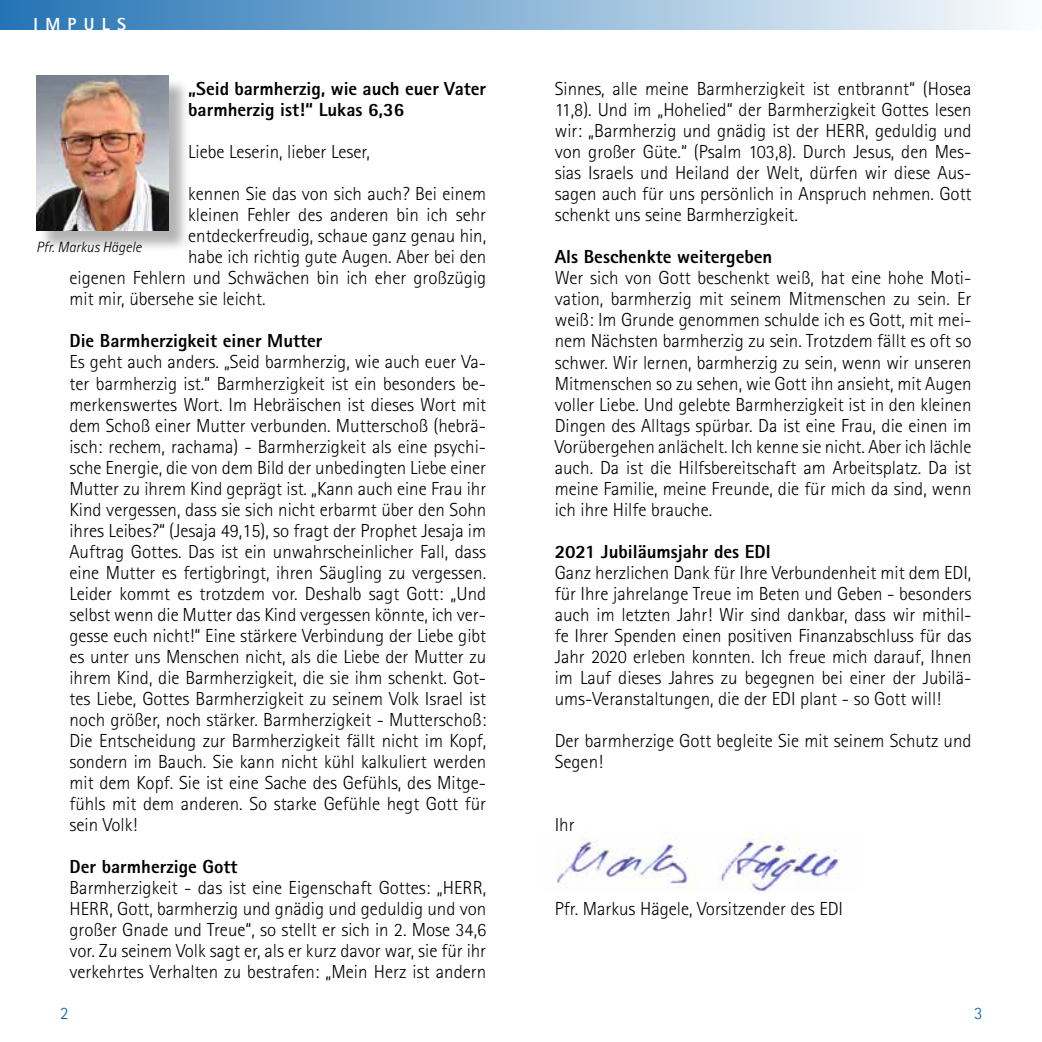
<style>
.page{position:relative;width:1042px;height:1042px;background:#fff}
.page>*{position:absolute;margin:0;border:0;box-sizing:border-box;transform-origin:0 0}
.t1{font:300 18.9px/21px "Agfa Rotis Sans Serif";color:#000;text-align:justify}
.t2{font:800 18.9px/21px "Agfa Rotis Sans Serif";color:#000}
.t3{font:800 17.5px "Agfa Rotis Sans Serif";letter-spacing:.42em;color:#fff}
.t4{font:300 17.5px "Agfa Rotis Sans Serif";color:#005da9}
.t5{font:italic 300 14.88px "Agfa Rotis Sans Serif";color:#000}
</style>
<div class="page">
<div style="left:0;top:0;width:1042px;height:30px;background:linear-gradient(to right,#2473b4,#fbfcfd)"></div>
<img style="left:557px;top:831px;width:282px;height:62px">
<div style="left:39px;top:78px;width:151px;height:175px;background:#000;opacity:.3"></div>
<img style="left:36px;top:75px;width:132px;height:155px">
<p class="t3" style="left:33px;top:13px;width:94px">IMPULS</p>
<p class="t2" style="left:188px;top:78px;width:300px">„Seid barmherzig, wie auch euer Vater barmherzig ist!“ Lukas 6,36</p>
<p class="t1" style="left:188px;top:142px;width:183px">Liebe Leserin, lieber Leser,</p>
<p class="t1" style="left:188px;top:184px;width:299px">kennen Sie das von sich auch? Bei einem</p>
<p class="t1" style="left:188px;top:205px;width:299px">kleinen Fehler des anderen bin ich sehr</p>
<p class="t1" style="left:188px;top:226px;width:299px">entdeckerfreudig, schaue ganz genau hin,</p>
<p class="t1" style="left:188px;top:247px;width:300px">habe ich richtig gute Augen. Aber bei den</p>
<p class="t1" style="left:69px;top:268px;width:418px">eigenen Fehlern und Schwächen bin ich eher großzügig</p>
<p class="t1" style="left:69px;top:289px;width:197px">mit mir, übersehe sie leicht.</p>
<p class="t2" style="left:69px;top:330px;width:255px">Die Barmherzigkeit einer Mutter</p>
<p class="t1" style="left:69px;top:352px;width:418px">Es geht auch anders. „Seid barmherzig, wie auch euer Va&shy;ter barmherzig ist.“ Barmherzigkeit ist ein besonders be&shy;merkenswertes Wort. Im Hebräischen ist dieses Wort mit dem Schoß einer Mutter verbunden. Mutterschoß (hebrä&shy;isch: rechem, rachama) - Barmherzigkeit als eine psychi&shy;sche Energie, die von dem Bild der unbedingten Liebe einer Mutter zu ihrem Kind geprägt ist. „Kann auch eine Frau ihr Kind vergessen, dass sie sich nicht erbarmt über den Sohn ihres Leibes?“ (Jesaja 49,15), so fragt der Prophet Jesaja im Auftrag Gottes. Das ist ein unwahrscheinlicher Fall, dass eine Mutter es fertigbringt, ihren Säugling zu vergessen.<br>Leider kommt es trotzdem vor. Deshalb sagt Gott: „Und selbst wenn die Mutter das Kind vergessen könnte, ich ver&shy;gesse euch nicht!“ Eine stärkere Verbindung der Liebe gibt es unter uns Menschen nicht, als die Liebe der Mutter zu ihrem Kind, die Barmherzigkeit, die sie ihm schenkt. Got&shy;tes Liebe, Gottes Barmherzigkeit zu seinem Volk Israel ist noch größer, noch stärker. Barmherzigkeit - Mutterschoß:<br>Die Entscheidung zur Barmherzigkeit fällt nicht im Kopf, sondern im Bauch. Sie kann nicht kühl kalkuliert werden mit dem Kopf. Sie ist eine Sache des Gefühls, des Mitge&shy;fühls mit dem anderen. So starke Gefühle hegt Gott für sein Volk!</p>
<p class="t2" style="left:69px;top:855px;width:169px">Der barmherzige Gott</p>
<p class="t1" style="left:69px;top:877px;width:418px">Barmherzigkeit - das ist eine Eigenschaft Gottes: „HERR, HERR, Gott, barmherzig und gnädig und geduldig und von großer Gnade und Treue“, so stellt er sich in 2. Mose 34,6 vor. Zu seinem Volk sagt er, als er kurz davor war, sie für ihr verkehrtes Verhalten zu bestrafen: „Mein Herz ist andern</p>
<p class="t5" style="left:36px;top:238px;width:107px">Pfr. Markus Hägele</p>
<p class="t1" style="left:555px;top:79px;width:418px">Sinnes, alle meine Barmherzigkeit ist entbrannt“ (Hosea 11,8). Und im „Hohelied“ der Barmherzigkeit Gottes lesen wir: „Barmherzig und gnädig ist der HERR, geduldig und von großer Güte.“ (Psalm 103,8). Durch Jesus, den Mes&shy;sias Israels und Heiland der Welt, dürfen wir diese Aus&shy;sagen auch für uns persönlich in Anspruch nehmen. Gott schenkt uns seine Barmherzigkeit.</p>
<p class="t2" style="left:555px;top:246px;width:219px">Als Beschenkte weitergeben</p>
<p class="t1" style="left:555px;top:268px;width:418px">Wer sich von Gott beschenkt weiß, hat eine hohe Moti&shy;vation, barmherzig mit seinem Mitmenschen zu sein. Er weiß: Im Grunde genommen schulde ich es Gott, mit mei&shy;nem Nächsten barmherzig zu sein. Trotzdem fällt es oft so schwer. Wir lernen, barmherzig zu sein, wenn wir unseren Mitmenschen so zu sehen, wie Gott ihn ansieht, mit Augen voller Liebe. Und gelebte Barmherzigkeit ist in den kleinen Dingen des Alltags spürbar. Da ist eine Frau, die einen im Vorübergehen anlächelt. Ich kenne sie nicht. Aber ich lächle auch. Da ist die Hilfsbereitschaft am Arbeitsplatz. Da ist meine Familie, meine Freunde, die für mich da sind, wenn ich ihre Hilfe brauche.</p>
<p class="t2" style="left:555px;top:540px;width:217px">2021 Jubiläumsjahr des EDI</p>
<p class="t1" style="left:555px;top:562px;width:418px">Ganz herzlichen Dank für Ihre Verbundenheit mit dem EDI, für Ihre jahrelange Treue im Beten und Geben - besonders auch im letzten Jahr! Wir sind dankbar, dass wir mithil&shy;fe Ihrer Spenden einen positiven Finanzabschluss für das Jahr 2020 erleben konnten. Ich freue mich darauf, Ihnen im Lauf dieses Jahres zu begegnen bei einer der Jubilä&shy;ums-Veranstaltungen, die der EDI plant - so Gott will!</p>
<p class="t1" style="left:555px;top:730px;width:418px">Der barmherzige Gott begleite Sie mit seinem Schutz und<br>Segen!</p>
<p class="t1" style="left:555px;top:814px;width:21px">Ihr</p>
<p class="t1" style="left:555px;top:898px;width:290px">Pfr. Markus Hägele, Vorsitzender des EDI</p>
<p class="t4" style="left:60px;top:1003px;width:10px">2</p>
<p class="t4" style="left:974px;top:1003px;width:10px">3</p>
</div>
